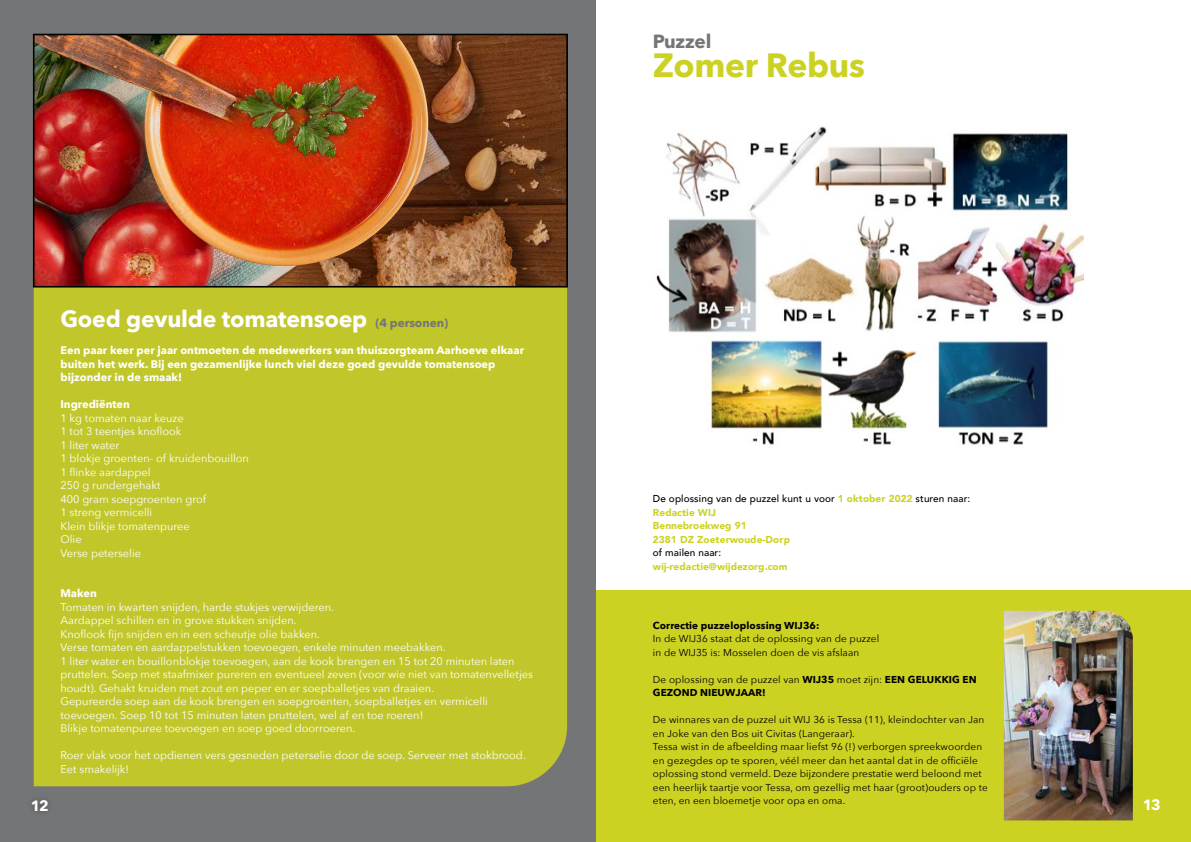
<style>
.page{position:relative;width:1191px;height:842px;background:#fff}
.page>*{position:absolute;margin:0;border:0;box-sizing:border-box;transform-origin:0 0}
.t1{font:700 33.6px "Avenir Next";letter-spacing:-.01em;color:#ccd222}
.t2{font:700 23px "Avenir Next";letter-spacing:-.01em;color:#fff}
.t3{font:700 19px "Avenir Next";letter-spacing:-.01em;color:#747577}
.t4{font:700 14.8px "Avenir Next";color:#fff}
.t5{font:11px/13.5px "Avenir Next";color:#fff}
.t6{font:700 11px/13.5px "Avenir Next";color:#fff}
.t7{font:10px/13.5px "Avenir Next";letter-spacing:.01em;color:#000}
.t8{font:900 10px/13.5px "Avenir";letter-spacing:.01em;color:#ccd222}
.t9{font:700 10px "Avenir Next";letter-spacing:.01em;color:#000}
.t10{font:500 10px "Avenir";letter-spacing:.01em;color:#000}
.s1{font-size:12px;color:#747577}
.s2{font-weight:500;color:#000}
.s3{font-weight:700}
</style>
<div class="page">
<div style="left:595px;top:590px;width:596px;height:252px;background:#ccd222"></div>
<div style="left:0;top:0;width:595px;height:842px;background:#747577"></div>
<div style="left:26px;top:794px;width:28px;height:23px;background:#6f7072"></div>
<div style="left:34px;top:288px;width:533px;height:498px;background:#c1c72b"></div>
<img style="left:36px;top:37px;width:529px;height:248px">
<div style="left:33px;top:34px;width:535px;height:254px;border:2px solid #000"></div>
<img style="left:1003px;top:611px;width:129px;height:209px">
<img style="left:656px;top:126px;width:427px;height:319px">
<h3 class="t4" style="left:31px;top:793px;width:19px">12</h3>
<h2 class="t2" style="left:60px;top:299px;width:389px">Goed gevulde tomatensoep <span class="s1">(4 personen)</span></h2>
<p class="t6" style="left:60px;top:343px;width:465px">Een paar keer per jaar ontmoeten de medewerkers van thuiszorgteam Aarhoeve elkaar buiten het werk. Bij een gezamenlijke lunch viel deze goed gevulde tomatensoep bijzonder in de smaak!</p>
<p class="t6" style="left:60px;top:397px;width:71px">Ingrediënten</p>
<p class="t5" style="left:60px;top:411px;width:190px">1 kg tomaten naar keuze<br>1 tot 3 teentjes knoflook<br>1 liter water<br>1 blokje groenten- of kruidenbouillon<br>1 flinke aardappel<br>250 g rundergehakt<br>400 gram soepgroenten grof<br>1 streng vermicelli<br>Klein blikje tomatenpuree<br>Olie<br>Verse peterselie</p>
<p class="t6" style="left:60px;top:586px;width:38px">Maken</p>
<p class="t5" style="left:60px;top:600px;width:474px">Tomaten in kwarten snijden, harde stukjes verwijderen.<br>Aardappel schillen en in grove stukken snijden.<br>Knoflook fijn snijden en in een scheutje olie bakken.<br>Verse tomaten en aardappelstukken toevoegen, enkele minuten meebakken.<br>1 liter water en bouillonblokje toevoegen, aan de kook brengen en 15 tot 20 minuten laten pruttelen. Soep met staafmixer pureren en eventueel zeven (voor wie niet van tomatenvelletjes houdt). Gehakt kruiden met zout en peper en er soepballetjes van draaien.<br>Gepureerde soep aan de kook brengen en soepgroenten, soepballetjes en vermicelli toevoegen. Soep 10 tot 15 minuten laten pruttelen, wel af en toe roeren!<br>Blikje tomatenpuree toevoegen en soep goed doorroeren.</p>
<p class="t5" style="left:60px;top:748px;width:467px">Roer vlak voor het opdienen vers gesneden peterselie door de soep. Serveer met stokbrood.<br>Eet smakelijk!</p>
<h3 class="t3" style="left:653px;top:25px;width:60px">Puzzel</h3>
<h1 class="t1" style="left:653px;top:36px;width:214px">Zomer Rebus</h1>
<p class="t8" style="left:653px;top:492px;width:319px"><span class="s2">De oplossing van de puzzel kunt u voor</span> 1 oktober 2022 <span class="s2">sturen naar:<br></span>Redactie WIJ<br>Bennebroekweg 91<br>2381 DZ Zoeterwoude-Dorp</p>
<p class="t10" style="left:653px;top:544px;width:70px">of mailen naar:</p>
<p class="t8" style="left:653px;top:559px;width:136px">wij-redactie@wijdezorg.com</p>
<p class="t9" style="left:653px;top:616px;width:168px">Correctie puzzeloplossing WIJ36:</p>
<p class="t7" style="left:653px;top:631px;width:228px">In de WIJ36 staat dat de oplossing van de puzzel in de WIJ35 is: Mosselen doen de vis afslaan</p>
<p class="t7" style="left:653px;top:672px;width:325px">De oplossing van de puzzel van <span class="s3">WIJ35</span> moet zijn: <span class="s3">EEN GELUKKIG EN<br>GEZOND NIEUWJAAR!</span></p>
<p class="t7" style="left:653px;top:712px;width:336px">De winnares van de puzzel uit WIJ 36 is Tessa (11), kleindochter van Jan en Joke van den Bos uit Civitas (Langeraar).<br>Tessa wist in de afbeelding maar liefst 96 (!) verborgen spreekwoorden en gezegdes op te sporen, véél meer dan het aantal dat in de officiële oplossing stond vermeld. Deze bijzondere prestatie werd beloond met een heerlijk taartje voor Tessa, om gezellig met haar (groot)ouders op te eten, en een bloemetje voor opa en oma.</p>
<h3 class="t4" style="left:1143px;top:792px;width:19px">13</h3>
</div>
